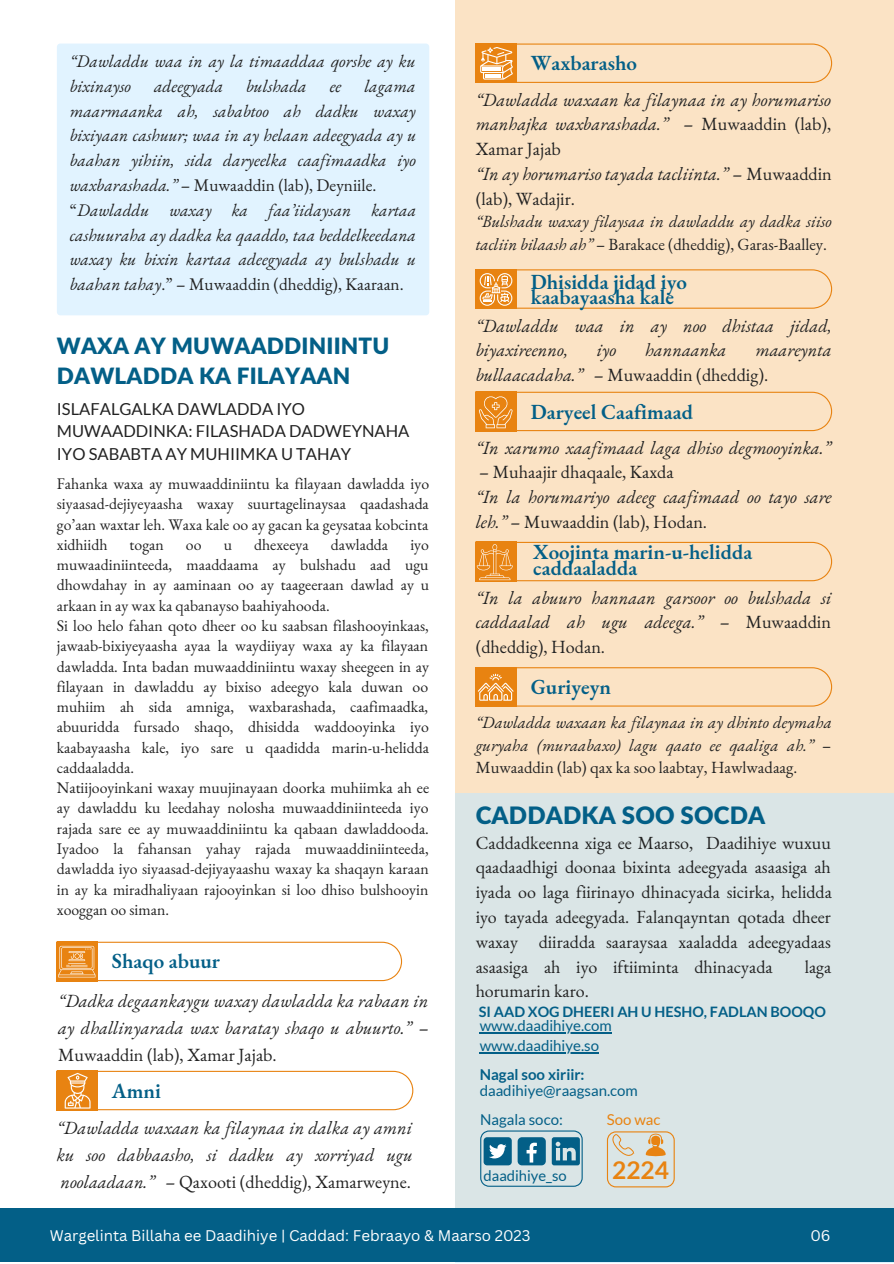
<style>
.page{position:relative;width:894px;height:1264px;background:#fff}
.page>*{position:absolute;margin:0;border:0;box-sizing:border-box;transform-origin:0 0}
.t1{font:700 24.45px "Lato";color:#e88311}
.t2{font:900 24px "Lato Latin";letter-spacing:.01em;color:#035f87}
.t3{font:900 22.5px/29.2px "Lato Latin";letter-spacing:.01em;color:#035f87}
.t4{font:600 21px/15.8px "EB Garamond";color:#035f87}
.t5{font:italic 18.15px/24.8px "EB Garamond";color:#222}
.t6{font:18.15px "EB Garamond";color:#222}
.t7{font:18px/24.8px "EB Garamond";color:#222;text-align:justify}
.t8{font:italic 17.25px/24.8px "EB Garamond";color:#222}
.t9{font:italic 16.65px/22.5px "EB Garamond";color:#222}
.t10{font:16.5px/22.5px "Lato";color:#222}
.t11{font:15.75px/20.2px "EB Garamond";color:#222;text-align:justify}
.t12{font:15px/20.2px "Lato";color:#035f87}
.t13{font:15px "Canva Sans";color:#fff}
.t14{font:700 15px "Lato";color:#035f87}
.t15{font:15px "Lato";color:#e88311}
.t16{font:14.85px "Lato";color:#035f87}
.t17{font:700 14.4px "Lato";color:#035f87}
.s1{font-style:normal}
</style>
<div class="page">
<div style="left:455px;top:0;width:438px;height:1261px;background:#fbe3c5"></div>
<div style="left:455px;top:793px;width:438px;height:469px;background:#dae5e6"></div>
<div style="left:0;top:1208px;width:892px;height:53px;background:#035f87"></div>
<div style="left:57px;top:44px;width:372px;height:271px;background:#e1f3ff;border-radius:3px"></div>
<svg style="left:57px;top:941px;width:345px;height:40px"></svg>
<svg style="left:475px;top:44px;width:356px;height:39px"></svg>
<svg style="left:475px;top:269px;width:356px;height:40px"></svg>
<svg style="left:57px;top:1070px;width:356px;height:40px"></svg>
<svg style="left:475px;top:392px;width:356px;height:39px"></svg>
<svg style="left:475px;top:542px;width:356px;height:39px"></svg>
<div style="left:475px;top:667px;width:41px;height:40px;background:#e88311"></div>
<svg style="left:477px;top:667px;width:354px;height:39px"></svg>
<hr style="left:479px;top:1031px;width:132px;height:2px;background:#035f87">
<hr style="left:479px;top:1052px;width:120px;height:1px;background:#035f87">
<svg style="left:480px;top:1130px;width:102px;height:56px"></svg>
<svg style="left:606px;top:1131px;width:68px;height:56px"></svg>
<p class="t8" style="left:70px;top:49px;width:347px">“Dawladdu waa in ay la timaaddaa qorshe ay ku bixinayso</p>
<p class="t8" style="left:70px;top:73px;width:348px;text-indent:294px">lagama maarmaanka ah, sababtoo ah dadku waxay bixiyaan cashuur; waa in ay helaan adeegyada ay u baahan yihiin, sida daryeelka caafimaadka iyo waxbarashada.” <span class="s1">– Muwaaddin (lab), Deyniile. “</span>Dawladdu waxay ka faa’iidaysan kartaa cashuuraha ay dadka ka qaaddo, taa beddelkeedana waxay ku bixin kartaa adeegyada ay bulshadu u baahan tahay<span class="s1">.” – Muwaaddin (dheddig), Kaaraan.</span></p>
<p class="t8" style="left:154px;top:73px;width:71px">adeegyada</p>
<p class="t8" style="left:246px;top:73px;width:62px">bulshada</p>
<p class="t8" style="left:329px;top:73px;width:13px">ee</p>
<h3 class="t3" style="left:57px;top:333px;width:334px">WAXA AY MUWAADDINIINTU<br>DAWLADDA KA FILAYAAN</h3>
<p class="t10" style="left:57px;top:397px;width:354px">ISLAFALGALKA DAWLADDA IYO<br>MUWAADDINKA: FILASHADA DADWEYNAHA<br>IYO SABABTA AY MUHIIMKA U TAHAY</p>
<p class="t11" style="left:57px;top:473px;width:373px">Fahanka waxa ay muwaaddiniintu ka filayaan dawladda iyo siyaasad-dejiyeyaasha waxay suurtagelinaysaa qaadashada go’aan waxtar leh. Waxa kale oo ay gacan ka geysataa kobcinta xidhiidh</p>
<p class="t11" style="left:129px;top:534px;width:36px">togan</p>
<p class="t11" style="left:186px;top:534px;width:17px">oo</p>
<p class="t11" style="left:224px;top:534px;width:10px">u</p>
<p class="t11" style="left:254px;top:534px;width:56px">dhexeeya</p>
<p class="t11" style="left:331px;top:534px;width:59px">dawladda</p>
<p class="t11" style="left:57px;top:534px;width:373px;text-align:left;text-indent:353px">iyo muwaadiniinteeda, maaddaama ay bulshadu aad ugu dhowdahay in ay aaminaan oo ay taageeraan dawlad ay u arkaan in ay wax ka qabanayso baahiyahooda.<br>Si loo helo fahan qoto dheer oo ku saabsan filashooyinkaas, jawaab-bixiyeyaasha ayaa la waydiiyay waxa ay ka filayaan dawladda. Inta badan muwaaddiniintu waxay sheegeen in ay filayaan in dawladdu ay bixiso adeegyo kala duwan oo muhiim ah sida amniga, waxbarashada, caafimaadka, abuuridda fursado shaqo, dhisidda waddooyinka iyo kaabayaasha kale, iyo sare u qaadidda marin-u-helidda caddaaladda.<br>Natiijooyinkani waxay muujinayaan doorka muhiimka ah ee ay dawladdu ku leedahay nolosha muwaaddiniinteeda iyo rajada sare ee ay muwaaddiniintu ka qabaan dawladdooda.<br>Iyadoo la fahansan yahay rajada muwaaddiniinteeda, dawladda iyo siyaasad-dejiyayaashu waxay ka shaqayn karaan in ay ka miradhaliyaan rajooyinkan si loo dhiso bulshooyin xooggan oo siman.</p>
<h3 class="t4" style="left:112px;top:952px;width:110px">Shaqo abuur</h3>
<p class="t5" style="left:58px;top:987px;width:372px;line-height:27px;text-align:justify">“Dadka degaankaygu waxay dawladda ka rabaan in ay dhallinyarada wax baratay shaqo u abuurto.” <span class="s1">– Muwaaddin (lab), Xamar Jajab.</span></p>
<h3 class="t4" style="left:112px;top:1082px;width:51px">Amni</h3>
<p class="t5" style="left:57px;top:1114px;width:357px;line-height:27px;text-align:justify">“Dawladda waxaan ka filaynaa in dalka ay amni ku soo dabbaasho, si dadku ay xorriyad ugu noolaadaan.” <span class="s1">– Qaxooti (dheddig), Xamarweyne.</span></p>
<h3 class="t4" style="left:530px;top:55px;width:108px">Waxbarasho</h3>
<p class="t5" style="left:475px;top:87px;width:357px">“Dawladda waxaan ka filaynaa in ay horumariso manhajka waxbarashada.” <span class="s1">– Muwaaddin (lab), Xamar Jajab<br></span>“In ay horumariso tayada tacliinta.” <span class="s1">– Muwaaddin (lab), Wadajir.</span></p>
<p class="t9" style="left:475px;top:210px;width:357px">“Bulshadu waxay filaysaa in dawladdu ay dadka siiso tacliin bilaash ah” <span class="s1">– Barakace (dheddig), Garas-Baalley.</span></p>
<h3 class="t4" style="left:530px;top:273px;width:158px">Dhisidda jidad iyo kaabayaasha kale</h3>
<p class="t5" style="left:475px;top:313px;width:357px">“Dawladdu waa in ay noo dhistaa jidad, biyaxireenno,</p>
<p class="t5" style="left:596px;top:337px;width:21px">iyo</p>
<p class="t5" style="left:645px;top:337px;width:83px">hannaanka</p>
<p class="t5" style="left:475px;top:337px;width:357px;text-indent:279px">maareynta bullaacadaha.” <span class="s1">– Muwaaddin (dheddig).</span></p>
<h3 class="t4" style="left:530px;top:403px;width:164px">Daryeel Caafimaad</h3>
<p class="t5" style="left:475px;top:435px;width:356px">“In xarumo xaafimaad laga dhiso degmooyinka.”</p>
<p class="t6" style="left:479px;top:460px;width:196px">– Muhaajir dhaqaale, Kaxda</p>
<p class="t5" style="left:475px;top:484px;width:357px">“In la horumariyo adeeg caafimaad oo tayo sare leh.” <span class="s1">– Muwaaddin (lab), Hodan.</span></p>
<h3 class="t4" style="left:533px;top:543px;width:220px">Xoojinta marin-u-helidda caddaaladda</h3>
<p class="t5" style="left:475px;top:585px;width:357px;text-align:justify">“In la abuuro hannaan garsoor oo bulshada si caddaalad ah ugu adeega.” <span class="s1">– Muwaaddin (dheddig), Hodan.</span></p>
<h3 class="t4" style="left:530px;top:678px;width:82px">Guriyeyn</h3>
<p class="t9" style="left:475px;top:711px;width:357px;text-align:justify">“Dawladda waxaan ka filaynaa in ay dhinto deymaha guryaha (muraabaxo) lagu qaato ee qaaliga ah.” <span class="s1">– Muwaaddin (lab) qax ka soo laabtay, Hawlwadaag.</span></p>
<h2 class="t2" style="left:475px;top:804px;width:291px">CADDADKA SOO SOCDA</h2>
<p class="t7" style="left:475px;top:829px;width:357px">Caddadkeenna xiga ee Maarso, Daadihiye wuxuu qaadaadhigi doonaa bixinta adeegyada asaasiga ah iyada oo laga fiirinayo dhinacyada sicirka, helidda iyo tayada adeegyada. Falanqayntan qotada dheer waxay diiradda saaraysaa xaaladda adeegyadaas asaasiga ah iyo iftiiminta dhinacyada</p>
<p class="t7" style="left:804px;top:953px;width:28px">laga</p>
<p class="t7" style="left:475px;top:978px;width:115px">horumarin karo.</p>
<p class="t17" style="left:478px;top:1002px;width:348px">SI AAD XOG DHEERI AH U HESHO, FADLAN BOOQO</p>
<p class="t12" style="left:479px;top:1014px;width:134px">www.daadihiye.com www.daadihiye.so</p>
<p class="t14" style="left:479px;top:1064px;width:106px">Nagal soo xiriir:</p>
<p class="t12" style="left:479px;top:1076px;width:160px;line-height:28.7px">daadihiye@raagsan.com<br>Nagala soco:</p>
<p class="t15" style="left:606px;top:1110px;width:55px">Soo wac</p>
<h1 class="t1" style="left:612px;top:1154px;width:58px">2224</h1>
<p class="t16" style="left:483px;top:1166px;width:85px">daadihiye_so</p>
<p class="t13" style="left:50px;top:1224px;width:482px">Wargelinta Billaha ee Daadihiye | Caddad: Febraayo &amp; Maarso 2023</p>
<p class="t13" style="left:810px;top:1224px;width:22px">06</p>
</div>
